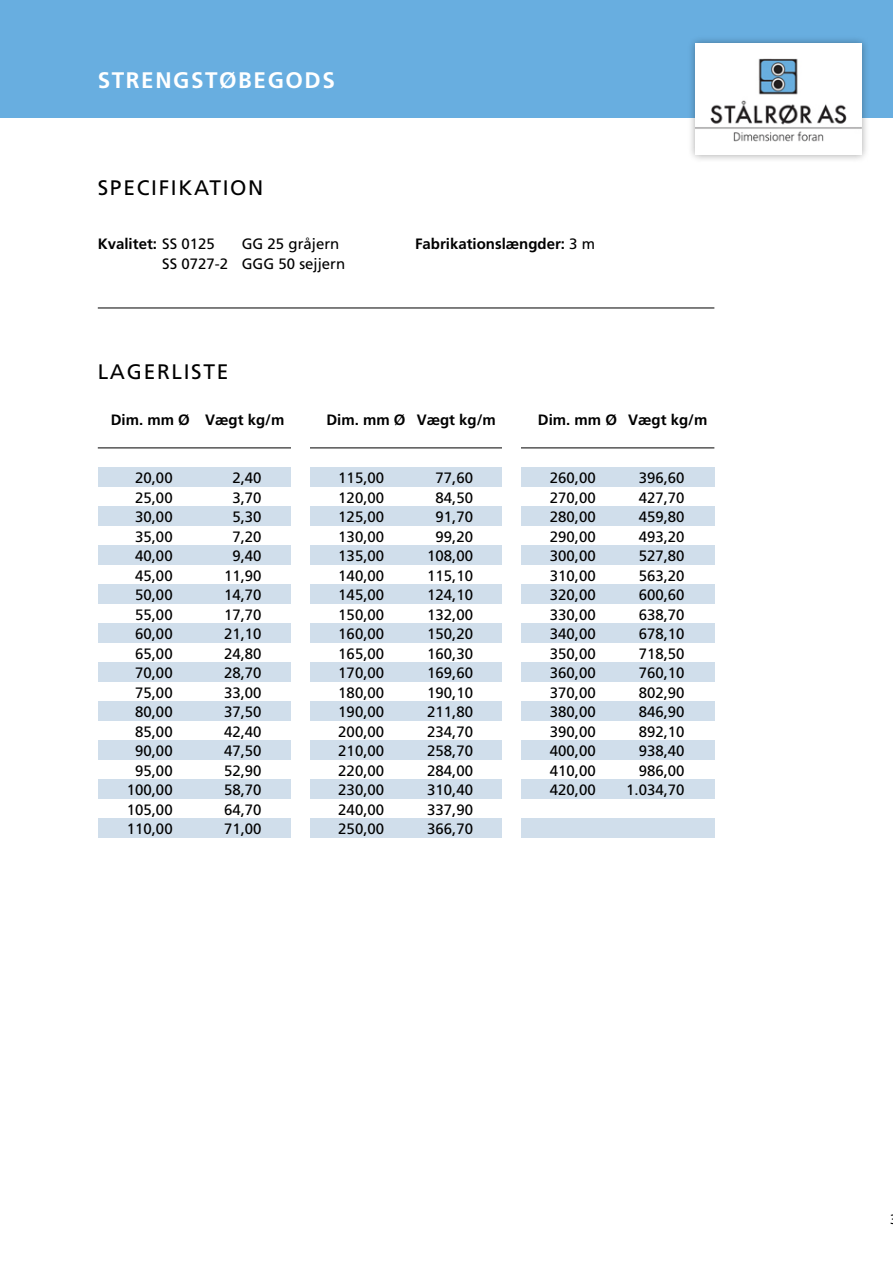
<style>
.page{position:relative;width:893px;height:1263px;background:#fff}
.page>*{position:absolute;margin:0;border:0;box-sizing:border-box;transform-origin:0 0}
.t1{font:700 22.5px "Frutiger";letter-spacing:.07em;color:#fff}
.t2{font:21px "Frutiger";letter-spacing:.08em;color:#000}
.t3{font:15px/19.5px "Frutiger";color:#000}
.t4{font:700 15px "Frutiger";color:#000}
.s1{font-weight:400}
</style>
<div class="page">
<div style="left:0;top:0;width:893px;height:117px;background:#68aee0"></div>
<div style="left:98px;top:818px;width:616px;height:19px;background:#d0deeb"></div>
<div style="left:98px;top:584px;width:616px;height:20px;background:#d0deeb"></div>
<div style="left:98px;top:740px;width:616px;height:19px;background:#d0deeb"></div>
<div style="left:98px;top:507px;width:616px;height:19px;background:#d0deeb"></div>
<div style="left:98px;top:623px;width:616px;height:19px;background:#d0deeb"></div>
<div style="left:98px;top:779px;width:616px;height:19px;background:#d0deeb"></div>
<div style="left:98px;top:545px;width:616px;height:20px;background:#d0deeb"></div>
<div style="left:98px;top:662px;width:616px;height:19px;background:#d0deeb"></div>
<div style="left:98px;top:701px;width:616px;height:19px;background:#d0deeb"></div>
<div style="left:98px;top:468px;width:616px;height:19px;background:#d0deeb"></div>
<hr style="left:98px;top:308px;width:616px;height:1px;background:#000">
<hr style="left:98px;top:447px;width:616px;height:1px;background:#000">
<div style="left:291px;top:441px;width:18px;height:407px;background:#fff"></div>
<div style="left:502px;top:441px;width:19px;height:407px;background:#fff"></div>
<div style="left:687px;top:35px;width:182px;height:128px;background:#000;opacity:.35"></div>
<img style="left:695px;top:43px;width:166px;height:112px">
<h1 class="t1" style="left:98px;top:67px;width:239px">STRENGSTØBEGODS</h1>
<h2 class="t2" style="left:98px;top:175px;width:167px">SPECIFIKATION</h2>
<p class="t3" style="left:162px;top:234px;width:184px;text-indent:80px">GG 25 gråjern<br>SS 0727-2 GGG 50 sejjern</p>
<p class="t4" style="left:415px;top:235px;width:182px">Fabrikationslængder: <span class="s1">3 m</span></p>
<p class="t4" style="left:98px;top:235px;width:119px">Kvalitet: <span class="s1">SS 0125</span></p>
<h2 class="t2" style="left:98px;top:360px;width:132px">LAGERLISTE</h2>
<p class="t4" style="left:111px;top:410px;width:175px">Dim. mm Ø Vægt kg/m</p>
<p class="t4" style="left:326px;top:410px;width:171px">Dim. mm Ø Vægt kg/m</p>
<p class="t4" style="left:538px;top:410px;width:171px">Dim. mm Ø Vægt kg/m</p>
<p class="t3" style="left:135px;top:468px;width:39px">20,00</p>
<p class="t3" style="left:232px;top:468px;width:31px">2,40</p>
<p class="t3" style="left:135px;top:487px;width:39px">25,00</p>
<p class="t3" style="left:232px;top:487px;width:31px">3,70</p>
<p class="t3" style="left:135px;top:507px;width:39px">30,00</p>
<p class="t3" style="left:232px;top:507px;width:31px">5,30</p>
<p class="t3" style="left:135px;top:526px;width:39px">35,00</p>
<p class="t3" style="left:232px;top:526px;width:31px">7,20</p>
<p class="t3" style="left:135px;top:546px;width:39px">40,00</p>
<p class="t3" style="left:232px;top:546px;width:31px">9,40</p>
<p class="t3" style="left:135px;top:565px;width:39px">45,00</p>
<p class="t3" style="left:224px;top:565px;width:39px">11,90</p>
<p class="t3" style="left:135px;top:585px;width:39px">50,00</p>
<p class="t3" style="left:224px;top:585px;width:39px">14,70</p>
<p class="t3" style="left:135px;top:604px;width:39px">55,00</p>
<p class="t3" style="left:224px;top:604px;width:39px">17,70</p>
<p class="t3" style="left:135px;top:624px;width:39px">60,00</p>
<p class="t3" style="left:224px;top:624px;width:39px">21,10</p>
<p class="t3" style="left:135px;top:643px;width:39px">65,00</p>
<p class="t3" style="left:224px;top:643px;width:39px">24,80</p>
<p class="t3" style="left:135px;top:663px;width:39px">70,00</p>
<p class="t3" style="left:224px;top:663px;width:39px">28,70</p>
<p class="t3" style="left:135px;top:682px;width:39px">75,00</p>
<p class="t3" style="left:224px;top:682px;width:39px">33,00</p>
<p class="t3" style="left:135px;top:702px;width:39px">80,00</p>
<p class="t3" style="left:224px;top:702px;width:39px">37,50</p>
<p class="t3" style="left:135px;top:721px;width:39px">85,00</p>
<p class="t3" style="left:224px;top:721px;width:39px">42,40</p>
<p class="t3" style="left:135px;top:741px;width:39px">90,00</p>
<p class="t3" style="left:224px;top:741px;width:39px">47,50</p>
<p class="t3" style="left:135px;top:760px;width:39px">95,00</p>
<p class="t3" style="left:224px;top:760px;width:39px">52,90</p>
<p class="t3" style="left:127px;top:780px;width:47px">100,00</p>
<p class="t3" style="left:224px;top:780px;width:39px">58,70</p>
<p class="t3" style="left:127px;top:799px;width:47px">105,00</p>
<p class="t3" style="left:224px;top:799px;width:39px">64,70</p>
<p class="t3" style="left:127px;top:819px;width:47px">110,00</p>
<p class="t3" style="left:224px;top:819px;width:39px">71,00</p>
<p class="t3" style="left:338px;top:468px;width:47px">115,00</p>
<p class="t3" style="left:435px;top:468px;width:39px">77,60</p>
<p class="t3" style="left:338px;top:487px;width:47px">120,00</p>
<p class="t3" style="left:435px;top:487px;width:39px">84,50</p>
<p class="t3" style="left:338px;top:507px;width:47px">125,00</p>
<p class="t3" style="left:435px;top:507px;width:39px">91,70</p>
<p class="t3" style="left:338px;top:526px;width:47px">130,00</p>
<p class="t3" style="left:435px;top:526px;width:39px">99,20</p>
<p class="t3" style="left:338px;top:546px;width:47px">135,00</p>
<p class="t3" style="left:427px;top:546px;width:47px">108,00</p>
<p class="t3" style="left:338px;top:565px;width:47px">140,00</p>
<p class="t3" style="left:427px;top:565px;width:47px">115,10</p>
<p class="t3" style="left:338px;top:585px;width:47px">145,00</p>
<p class="t3" style="left:427px;top:585px;width:47px">124,10</p>
<p class="t3" style="left:338px;top:604px;width:47px">150,00</p>
<p class="t3" style="left:427px;top:604px;width:47px">132,00</p>
<p class="t3" style="left:338px;top:624px;width:47px">160,00</p>
<p class="t3" style="left:427px;top:624px;width:47px">150,20</p>
<p class="t3" style="left:338px;top:643px;width:47px">165,00</p>
<p class="t3" style="left:427px;top:643px;width:47px">160,30</p>
<p class="t3" style="left:338px;top:663px;width:47px">170,00</p>
<p class="t3" style="left:427px;top:663px;width:47px">169,60</p>
<p class="t3" style="left:338px;top:682px;width:47px">180,00</p>
<p class="t3" style="left:427px;top:682px;width:47px">190,10</p>
<p class="t3" style="left:338px;top:702px;width:47px">190,00</p>
<p class="t3" style="left:427px;top:702px;width:47px">211,80</p>
<p class="t3" style="left:338px;top:721px;width:47px">200,00</p>
<p class="t3" style="left:427px;top:721px;width:47px">234,70</p>
<p class="t3" style="left:338px;top:741px;width:47px">210,00</p>
<p class="t3" style="left:427px;top:741px;width:47px">258,70</p>
<p class="t3" style="left:338px;top:760px;width:47px">220,00</p>
<p class="t3" style="left:427px;top:760px;width:47px">284,00</p>
<p class="t3" style="left:338px;top:780px;width:47px">230,00</p>
<p class="t3" style="left:427px;top:780px;width:47px">310,40</p>
<p class="t3" style="left:338px;top:799px;width:47px">240,00</p>
<p class="t3" style="left:427px;top:799px;width:47px">337,90</p>
<p class="t3" style="left:338px;top:819px;width:47px">250,00</p>
<p class="t3" style="left:427px;top:819px;width:47px">366,70</p>
<p class="t3" style="left:550px;top:468px;width:47px">260,00</p>
<p class="t3" style="left:639px;top:468px;width:47px">396,60</p>
<p class="t3" style="left:550px;top:487px;width:47px">270,00</p>
<p class="t3" style="left:639px;top:487px;width:47px">427,70</p>
<p class="t3" style="left:550px;top:507px;width:47px">280,00</p>
<p class="t3" style="left:639px;top:507px;width:47px">459,80</p>
<p class="t3" style="left:550px;top:526px;width:47px">290,00</p>
<p class="t3" style="left:639px;top:526px;width:47px">493,20</p>
<p class="t3" style="left:550px;top:546px;width:47px">300,00</p>
<p class="t3" style="left:639px;top:546px;width:47px">527,80</p>
<p class="t3" style="left:550px;top:565px;width:47px">310,00</p>
<p class="t3" style="left:639px;top:565px;width:47px">563,20</p>
<p class="t3" style="left:550px;top:585px;width:47px">320,00</p>
<p class="t3" style="left:639px;top:585px;width:47px">600,60</p>
<p class="t3" style="left:550px;top:604px;width:47px">330,00</p>
<p class="t3" style="left:639px;top:604px;width:47px">638,70</p>
<p class="t3" style="left:550px;top:624px;width:47px">340,00</p>
<p class="t3" style="left:639px;top:624px;width:47px">678,10</p>
<p class="t3" style="left:550px;top:643px;width:47px">350,00</p>
<p class="t3" style="left:639px;top:643px;width:47px">718,50</p>
<p class="t3" style="left:550px;top:663px;width:47px">360,00</p>
<p class="t3" style="left:639px;top:663px;width:47px">760,10</p>
<p class="t3" style="left:550px;top:682px;width:47px">370,00</p>
<p class="t3" style="left:639px;top:682px;width:47px">802,90</p>
<p class="t3" style="left:550px;top:702px;width:47px">380,00</p>
<p class="t3" style="left:639px;top:702px;width:47px">846,90</p>
<p class="t3" style="left:550px;top:721px;width:47px">390,00</p>
<p class="t3" style="left:639px;top:721px;width:47px">892,10</p>
<p class="t3" style="left:550px;top:741px;width:47px">400,00</p>
<p class="t3" style="left:639px;top:741px;width:47px">938,40</p>
<p class="t3" style="left:550px;top:760px;width:47px">410,00</p>
<p class="t3" style="left:639px;top:760px;width:47px">986,00</p>
<p class="t3" style="left:550px;top:780px;width:47px">420,00</p>
<p class="t3" style="left:626px;top:780px;width:60px">1.034,70</p>
</div>
